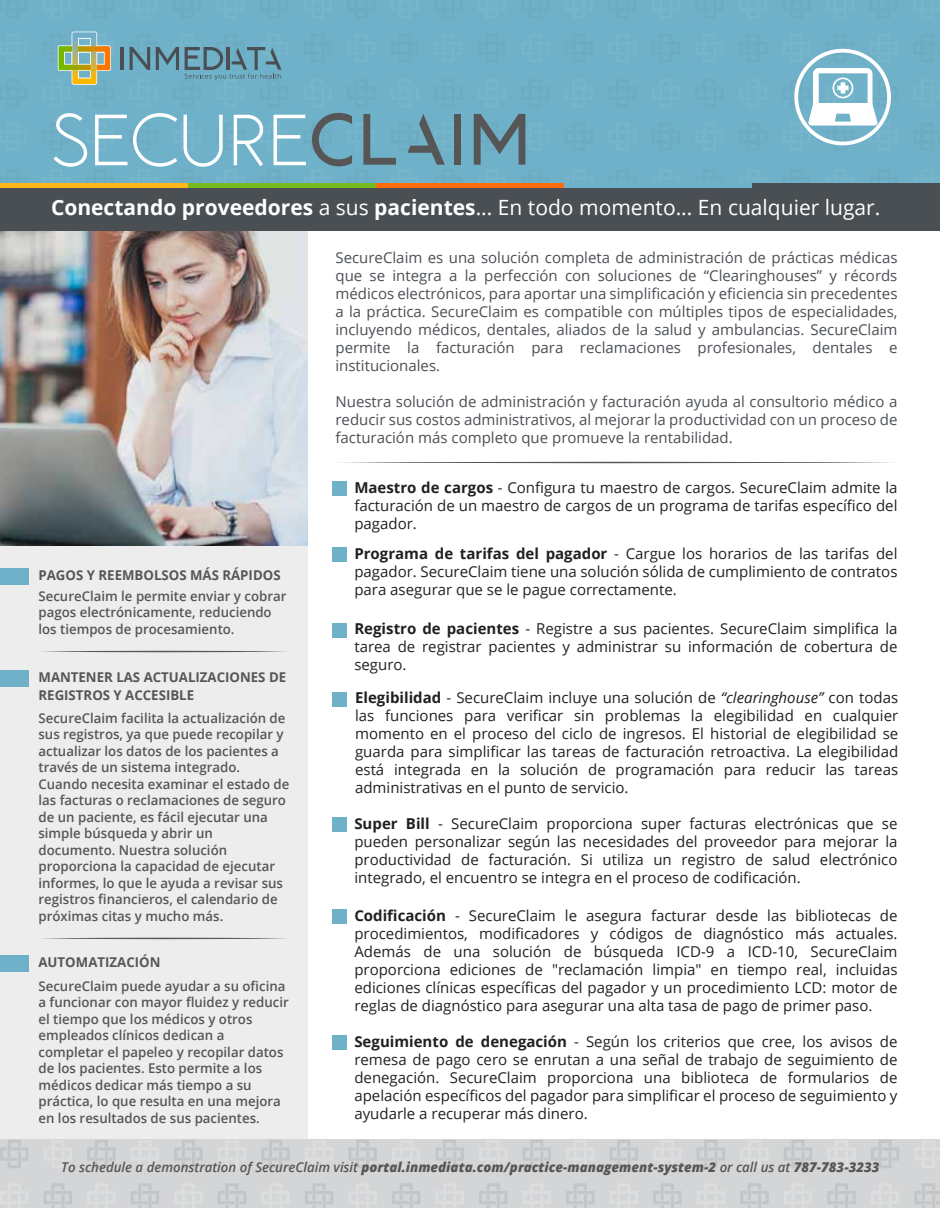
<style>
.page{position:relative;width:940px;height:1208px;background:#fff}
.page>*{position:absolute;margin:0;border:0;box-sizing:border-box;transform-origin:0 0}
.t1{font:21px "Open Sans";color:#fff}
.t2{font:15px/18px "Open Sans";color:#231f20;text-align:justify}
.t3{font:15px/18px "Open Sans";color:#4a4f54;text-align:justify}
.t4{font:600 13.5px/16.5px "Open Sans";color:#565656}
.t5{font:italic 800 13.5px "Open Sans";color:#565656}
.t6{font:700 13.5px/18px "Open Sans";color:#565656}
.s1{font-weight:700}
.s2{font-style:italic}
.s3{font-weight:600}
</style>
<div class="page">
<div style="left:0;top:0;width:939px;height:185px;background:#6fb1c8"></div>
<div style="left:0;top:544px;width:307px;height:663px;background:#ededee"></div>
<img style="left:0;top:230px;width:307px;height:315px">
<div style="left:0;top:185px;width:939px;height:45px;background:#4a4f54"></div>
<hr style="left:1px;top:183px;width:187px;height:4px;background:#ffb71b">
<hr style="left:751px;top:183px;width:188px;height:4px;background:#4a4f54">
<hr style="left:376px;top:183px;width:187px;height:4px;background:#ff6c0e">
<hr style="left:563px;top:183px;width:188px;height:4px;background:#6fb1c8">
<div style="left:0;top:1139px;width:939px;height:68px;background:#d4d5d6"></div>
<svg style="left:794px;top:48px;width:97px;height:98px"></svg>
<svg style="left:473px;top:114px;width:76px;height:74px"></svg>
<svg style="left:42px;top:113px;width:420px;height:75px"></svg>
<hr style="left:121px;top:47px;width:3px;height:23px;background:#4a4f54">
<svg style="left:129px;top:47px;width:154px;height:34px"></svg>
<svg style="left:57px;top:31px;width:54px;height:54px"></svg>
<svg style="left:871px;top:1140px;width:28px;height:27px"></svg>
<svg style="left:827px;top:1183px;width:28px;height:24px"></svg>
<svg style="left:784px;top:1140px;width:28px;height:27px"></svg>
<svg style="left:740px;top:1183px;width:28px;height:24px"></svg>
<svg style="left:697px;top:1140px;width:28px;height:27px"></svg>
<svg style="left:653px;top:1183px;width:28px;height:24px"></svg>
<svg style="left:610px;top:1140px;width:28px;height:27px"></svg>
<svg style="left:566px;top:1183px;width:28px;height:24px"></svg>
<svg style="left:523px;top:1140px;width:28px;height:27px"></svg>
<svg style="left:479px;top:1183px;width:28px;height:24px"></svg>
<svg style="left:436px;top:1140px;width:28px;height:27px"></svg>
<svg style="left:392px;top:1183px;width:28px;height:24px"></svg>
<svg style="left:348px;top:1140px;width:29px;height:27px"></svg>
<svg style="left:305px;top:1183px;width:28px;height:24px"></svg>
<svg style="left:261px;top:1140px;width:29px;height:27px"></svg>
<svg style="left:218px;top:1183px;width:28px;height:24px"></svg>
<svg style="left:174px;top:1140px;width:29px;height:27px"></svg>
<svg style="left:131px;top:1183px;width:28px;height:24px"></svg>
<svg style="left:87px;top:1140px;width:29px;height:27px"></svg>
<svg style="left:0;top:1140px;width:28px;height:27px"></svg>
<svg style="left:44px;top:1183px;width:28px;height:24px"></svg>
<svg style="left:914px;top:1183px;width:25px;height:24px"></svg>
<svg style="left:41px;top:650px;width:246px;height:2px"></svg>
<svg style="left:341px;top:461px;width:551px;height:2px"></svg>
<svg style="left:88px;top:937px;width:153px;height:1px"></svg>
<div style="left:332px;top:481px;width:14px;height:14px;background:#6fb1c8"></div>
<div style="left:332px;top:547px;width:14px;height:14px;background:#6fb1c8"></div>
<div style="left:332px;top:623px;width:14px;height:14px;background:#6fb1c8"></div>
<div style="left:332px;top:691px;width:14px;height:14px;background:#6fb1c8"></div>
<div style="left:332px;top:816px;width:14px;height:14px;background:#6fb1c8"></div>
<div style="left:332px;top:908px;width:14px;height:14px;background:#6fb1c8"></div>
<div style="left:332px;top:1035px;width:14px;height:14px;background:#6fb1c8"></div>
<div style="left:0;top:568px;width:29px;height:16px;background:#6fb1c8"></div>
<div style="left:0;top:670px;width:29px;height:16px;background:#6fb1c8"></div>
<div style="left:0;top:955px;width:29px;height:16px;background:#6fb1c8"></div>
<h1 class="t1" style="left:51px;top:192px;width:830px"><span class="s1">Conectando proveedores</span> a sus <span class="s1">pacientes</span>... En todo momento... En cualquier lugar.</h1>
<p class="t3" style="left:335px;top:248px;width:563px">SecureClaim es una solución completa de administración de prácticas médicas que se integra a la perfección con soluciones de “Clearinghouses” y récords médicos electrónicos, para aportar una simplificación y eficiencia sin precedentes a la práctica. SecureClaim es compatible con múltiples tipos de especialidades, incluyendo médicos, dentales, aliados de la salud y ambulancias. SecureClaim permite la facturación para reclamaciones profesionales, dentales e institucionales.</p>
<p class="t3" style="left:335px;top:392px;width:563px">Nuestra solución de administración y facturación ayuda al consultorio médico a reducir sus costos administrativos, al mejorar la productividad con un proceso de facturación más completo que promueve la rentabilidad.</p>
<p class="t2" style="left:354px;top:478px;width:544px"><span class="s1">Maestro de cargos</span> - Configura tu maestro de cargos. SecureClaim admite la facturación de un maestro de cargos de un programa de tarifas específico del pagador.</p>
<p class="t2" style="left:354px;top:544px;width:544px"><span class="s1">Programa de tarifas del pagador</span> - Cargue los horarios de las tarifas del pagador. SecureClaim tiene una solución sólida de cumplimiento de contratos para asegurar que se le pague correctamente.</p>
<p class="t2" style="left:354px;top:619px;width:544px"><span class="s1">Registro de pacientes</span> - Registre a sus pacientes. SecureClaim simplifica la tarea de registrar pacientes y administrar su información de cobertura de seguro.</p>
<p class="t2" style="left:355px;top:688px;width:544px"><span class="s1">Elegibilidad</span> - SecureClaim incluye una solución de <span class="s2">“clearinghouse”</span> con todas las funciones para verificar sin problemas la elegibilidad en cualquier momento en el proceso del ciclo de ingresos. El historial de elegibilidad se guarda para simplificar las tareas de facturación retroactiva. La elegibilidad está integrada en la solución de programación para reducir las tareas administrativas en el punto de servicio.</p>
<p class="t2" style="left:354px;top:813px;width:544px"><span class="s1">Super Bill</span> - SecureClaim proporciona super facturas electrónicas que se pueden personalizar según las necesidades del proveedor para mejorar la productividad de facturación. Si utiliza un registro de salud electrónico integrado, el encuentro se integra en el proceso de codificación.</p>
<p class="t2" style="left:354px;top:905px;width:544px"><span class="s1">Codificación</span> - SecureClaim le asegura facturar desde las bibliotecas de procedimientos, modificadores y códigos de diagnóstico más actuales.<br>Además de una solución de búsqueda ICD-9 a ICD-10, SecureClaim proporciona ediciones de "reclamación limpia" en tiempo real, incluidas ediciones clínicas específicas del pagador y un procedimiento LCD: motor de reglas de diagnóstico para asegurar una alta tasa de pago de primer paso.</p>
<p class="t2" style="left:354px;top:1032px;width:544px"><span class="s1">Seguimiento de denegación</span> - Según los criterios que cree, los avisos de remesa de pago cero se enrutan a una señal de trabajo de seguimiento de denegación. SecureClaim proporciona una biblioteca de formularios de apelación específicos del pagador para simplificar el proceso de seguimiento y ayudarle a recuperar más dinero.</p>
<p class="t6" style="left:38px;top:565px;width:243px">PAGOS Y REEMBOLSOS MÁS RÁPIDOS</p>
<p class="t4" style="left:38px;top:587px;width:249px">SecureClaim le permite enviar y cobrar pagos electrónicamente, reduciendo los tiempos de procesamiento.</p>
<p class="t6" style="left:38px;top:667px;width:249px">MANTENER LAS ACTUALIZACIONES DE<br>REGISTROS Y ACCESIBLE</p>
<p class="t4" style="left:38px;top:709px;width:252px">SecureClaim facilita la actualización de sus registros, ya que puede recopilar y actualizar los datos de los pacientes a través de un sistema integrado.<br>Cuando necesita examinar el estado de las facturas o reclamaciones de seguro de un paciente, es fácil ejecutar una simple búsqueda y abrir un documento. Nuestra solución proporciona la capacidad de ejecutar informes, lo que le ayuda a revisar sus registros financieros, el calendario de próximas citas y mucho más.</p>
<p class="t6" style="left:38px;top:952px;width:123px">AUTOMATIZACIÓN</p>
<p class="t4" style="left:38px;top:977px;width:252px">SecureClaim puede ayudar a su oficina a funcionar con mayor fluidez y reducir el tiempo que los médicos y otros empleados clínicos dedican a completar el papeleo y recopilar datos de los pacientes. Esto permite a los médicos dedicar más tiempo a su práctica, lo que resulta en una mejora en los resultados de sus pacientes.</p>
<p class="t5" style="left:61px;top:1156px;width:819px"><span class="s3">To schedule a demonstration of SecureClaim visit</span> portal.inmediata.com/practice-management-system-2 <span class="s3">or call us at</span> 787-783-3233</p>
</div>
